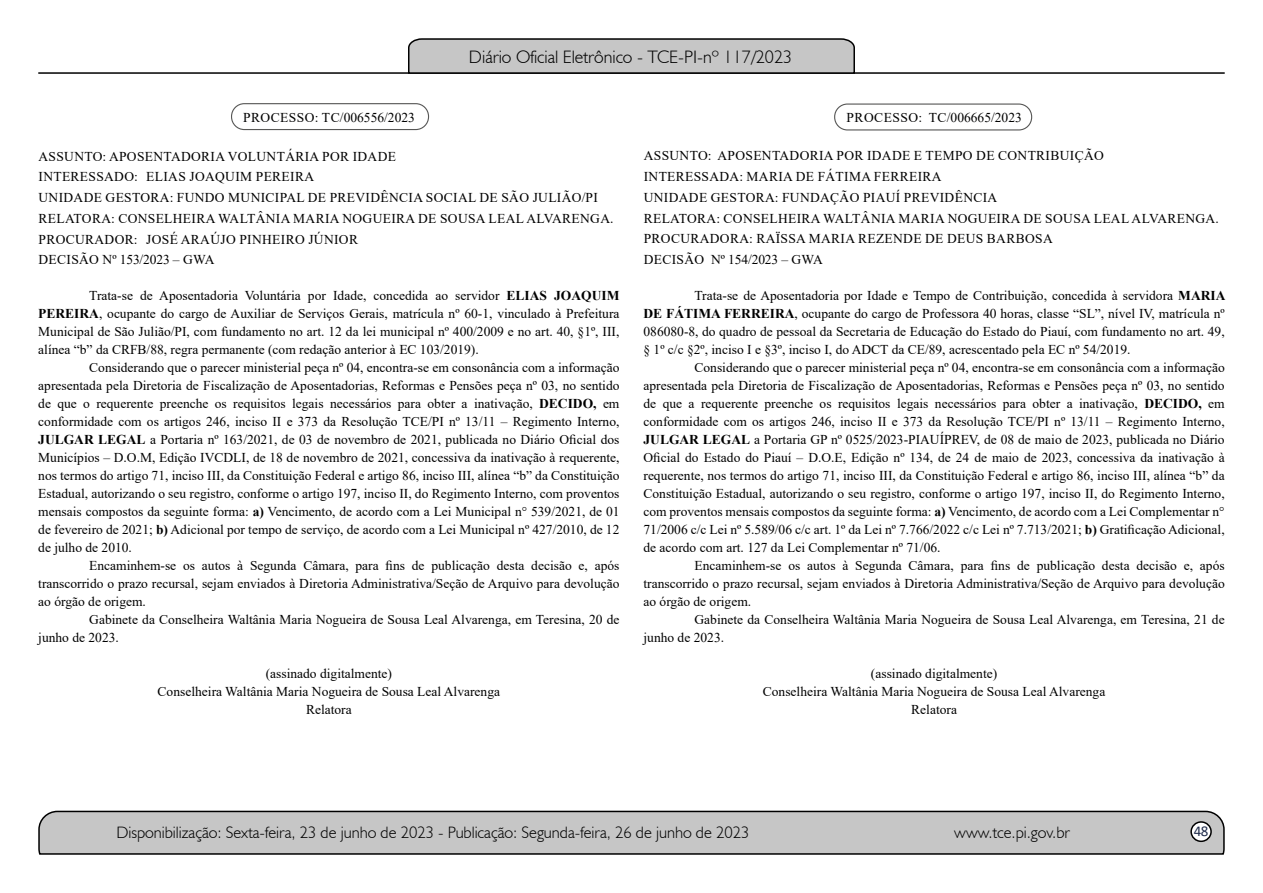
<style>
.page{position:relative;width:1263px;height:893px;background:#fff}
.page>*{position:absolute;margin:0;border:0;box-sizing:border-box;transform-origin:0 0}
.t1{font:300 18px "Humanist 521 BT";color:#000}
.t2{font:300 16.5px "Humanist 521 BT";color:#000}
.t3{font:15px "Calibri";color:#212d4c}
.t4{font:13.5px/18px "Times New Roman";color:#000;text-align:justify}
.t5{font:13.5px/20.7px "Times New Roman";letter-spacing:.025em;color:#000}
.t6{font:13.5px "Times New Roman";letter-spacing:.02em;color:#000}
.s1{font-weight:700}
</style>
<div class="page">
<svg style="left:38px;top:810px;width:1187px;height:45px"></svg>
<div style="left:1191px;top:822px;width:20px;height:19px;background:#fff;border-radius:50%"></div>
<div style="left:1190px;top:821px;width:22px;height:21px;border:2px solid #000;border-radius:50%"></div>
<hr style="left:38px;top:72px;width:1187px;height:2px;background:#000">
<svg style="left:407px;top:38px;width:449px;height:36px"></svg>
<div style="left:231px;top:103px;width:198px;height:27px;border:1px solid #575756;border-radius:13px"></div>
<div style="left:834px;top:104px;width:198px;height:27px;border:1px solid #575756;border-radius:13px"></div>
<h1 class="t1" style="left:469px;top:46px;width:325px">Diário Oficial Eletrônico - TCE-PI-nº 117/2023</h1>
<p class="t4" style="left:243px;top:108px;width:173px">PROCESSO: TC/006556/2023</p>
<p class="t5" style="left:39px;top:145px;width:576px">ASSUNTO: APOSENTADORIA VOLUNTÁRIA POR IDADE<br>INTERESSADO: ELIAS JOAQUIM PEREIRA<br>UNIDADE GESTORA: FUNDO MUNICIPAL DE PREVIDÊNCIA SOCIAL DE SÃO JULIÃO/PI RELATORA: CONSELHEIRA WALTÂNIA MARIA NOGUEIRA DE SOUSA LEAL ALVARENGA.<br>PROCURADOR: JOSÉ ARAÚJO PINHEIRO JÚNIOR<br>DECISÃO Nº 153/2023 – GWA</p>
<p class="t4" style="left:38px;top:286px;width:583px;text-indent:51px">Trata-se de Aposentadoria Voluntária por Idade, concedida ao servidor <span class="s1">ELIAS JOAQUIM PEREIRA</span>, ocupante do cargo de Auxiliar de Serviços Gerais, matrícula nº 60-1, vinculado à Prefeitura Municipal de São Julião/PI, com fundamento no art. 12 da lei municipal nº 400/2009 e no art. 40, §1º, III, alínea “b” da CRFB/88, regra permanente (com redação anterior à EC 103/2019).</p>
<p class="t4" style="left:38px;top:358px;width:583px;text-indent:51px">Considerando que o parecer ministerial peça nº 04, encontra-se em consonância com a informação apresentada pela Diretoria de Fiscalização de Aposentadorias, Reformas e Pensões peça nº 03, no sentido de que o requerente preenche os requisitos legais necessários para obter a inativação, <span class="s1">DECIDO,</span> em conformidade com os artigos 246, inciso II e 373 da Resolução TCE/PI nº 13/11 – Regimento Interno, <span class="s1">JULGAR LEGAL</span> a Portaria nº 163/2021, de 03 de novembro de 2021, publicada no Diário Oficial dos Municípios – D.O.M, Edição IVCDLI, de 18 de novembro de 2021, concessiva da inativação à requerente, nos termos do artigo 71, inciso III, da Constituição Federal e artigo 86, inciso III, alínea “b” da Constituição Estadual, autorizando o seu registro, conforme o artigo 197, inciso II, do Regimento Interno, com proventos mensais compostos da seguinte forma: <span class="s1">a)</span> Vencimento, de acordo com a Lei Municipal n° 539/2021, de 01 de fevereiro de 2021; <span class="s1">b)</span> Adicional por tempo de serviço, de acordo com a Lei Municipal nº 427/2010, de 12 de julho de 2010.</p>
<p class="t4" style="left:38px;top:556px;width:583px;text-indent:51px">Encaminhem-se os autos à Segunda Câmara, para fins de publicação desta decisão e, após transcorrido o prazo recursal, sejam enviados à Diretoria Administrativa/Seção de Arquivo para devolução ao órgão de origem.</p>
<p class="t4" style="left:38px;top:610px;width:583px;text-indent:51px">Gabinete da Conselheira Waltânia Maria Nogueira de Sousa Leal Alvarenga, em Teresina, 20 de junho de 2023.</p>
<p class="t4" style="left:158px;top:664px;width:344px;text-align:center">(assinado digitalmente)<br>Conselheira Waltânia Maria Nogueira de Sousa Leal Alvarenga<br>Relatora</p>
<p class="t6" style="left:846px;top:108px;width:177px">PROCESSO: TC/006665/2023</p>
<p class="t5" style="left:644px;top:145px;width:576px">ASSUNTO: APOSENTADORIA POR IDADE E TEMPO DE CONTRIBUIÇÃO<br>INTERESSADA: MARIA DE FÁTIMA FERREIRA<br>UNIDADE GESTORA: FUNDAÇÃO PIAUÍ PREVIDÊNCIA<br>RELATORA: CONSELHEIRA WALTÂNIA MARIA NOGUEIRA DE SOUSA LEAL ALVARENGA.<br>PROCURADORA: RAÏSSA MARIA REZENDE DE DEUS BARBOSA<br>DECISÃO Nº 154/2023 – GWA</p>
<p class="t4" style="left:643px;top:286px;width:583px;text-indent:51px">Trata-se de Aposentadoria por Idade e Tempo de Contribuição, concedida à servidora <span class="s1">MARIA DE FÁTIMA FERREIRA</span>, ocupante do cargo de Professora 40 horas, classe “SL”, nível IV, matrícula nº 086080-8, do quadro de pessoal da Secretaria de Educação do Estado do Piauí, com fundamento no art. 49, § 1º c/c §2º, inciso I e §3º, inciso I, do ADCT da CE/89, acrescentado pela EC nº 54/2019.</p>
<p class="t4" style="left:643px;top:358px;width:583px;text-indent:51px">Considerando que o parecer ministerial peça nº 04, encontra-se em consonância com a informação apresentada pela Diretoria de Fiscalização de Aposentadorias, Reformas e Pensões peça nº 03, no sentido de que a requerente preenche os requisitos legais necessários para obter a inativação, <span class="s1">DECIDO,</span> em conformidade com os artigos 246, inciso II e 373 da Resolução TCE/PI nº 13/11 – Regimento Interno, <span class="s1">JULGAR LEGAL</span> a Portaria GP nº 0525/2023-PIAUÍPREV, de 08 de maio de 2023, publicada no Diário Oficial do Estado do Piauí – D.O.E, Edição nº 134, de 24 de maio de 2023, concessiva da inativação à requerente, nos termos do artigo 71, inciso III, da Constituição Federal e artigo 86, inciso III, alínea “b” da Constituição Estadual, autorizando o seu registro, conforme o artigo 197, inciso II, do Regimento Interno, com proventos mensais compostos da seguinte forma: <span class="s1">a)</span> Vencimento, de acordo com a Lei Complementar n° 71/2006 c/c Lei nº 5.589/06 c/c art. 1º da Lei nº 7.766/2022 c/c Lei nº 7.713/2021; <span class="s1">b)</span> Gratificação Adicional, de acordo com art. 127 da Lei Complementar nº 71/06.</p>
<p class="t4" style="left:643px;top:556px;width:583px;text-indent:51px">Encaminhem-se os autos à Segunda Câmara, para fins de publicação desta decisão e, após transcorrido o prazo recursal, sejam enviados à Diretoria Administrativa/Seção de Arquivo para devolução ao órgão de origem.</p>
<p class="t4" style="left:643px;top:610px;width:583px;text-indent:51px">Gabinete da Conselheira Waltânia Maria Nogueira de Sousa Leal Alvarenga, em Teresina, 21 de junho de 2023.</p>
<p class="t4" style="left:763px;top:664px;width:344px;text-align:center">(assinado digitalmente)<br>Conselheira Waltânia Maria Nogueira de Sousa Leal Alvarenga<br>Relatora</p>
<p class="t2" style="left:116px;top:822px;width:635px">Disponibilização: Sexta-feira, 23 de junho de 2023 - Publicação: Segunda-feira, 26 de junho de 2023</p>
<p class="t2" style="left:954px;top:822px;width:117px">www.tce.pi.gov.br</p>
<p class="t3" style="left:1194px;top:821px;width:16px">48</p>
</div>
